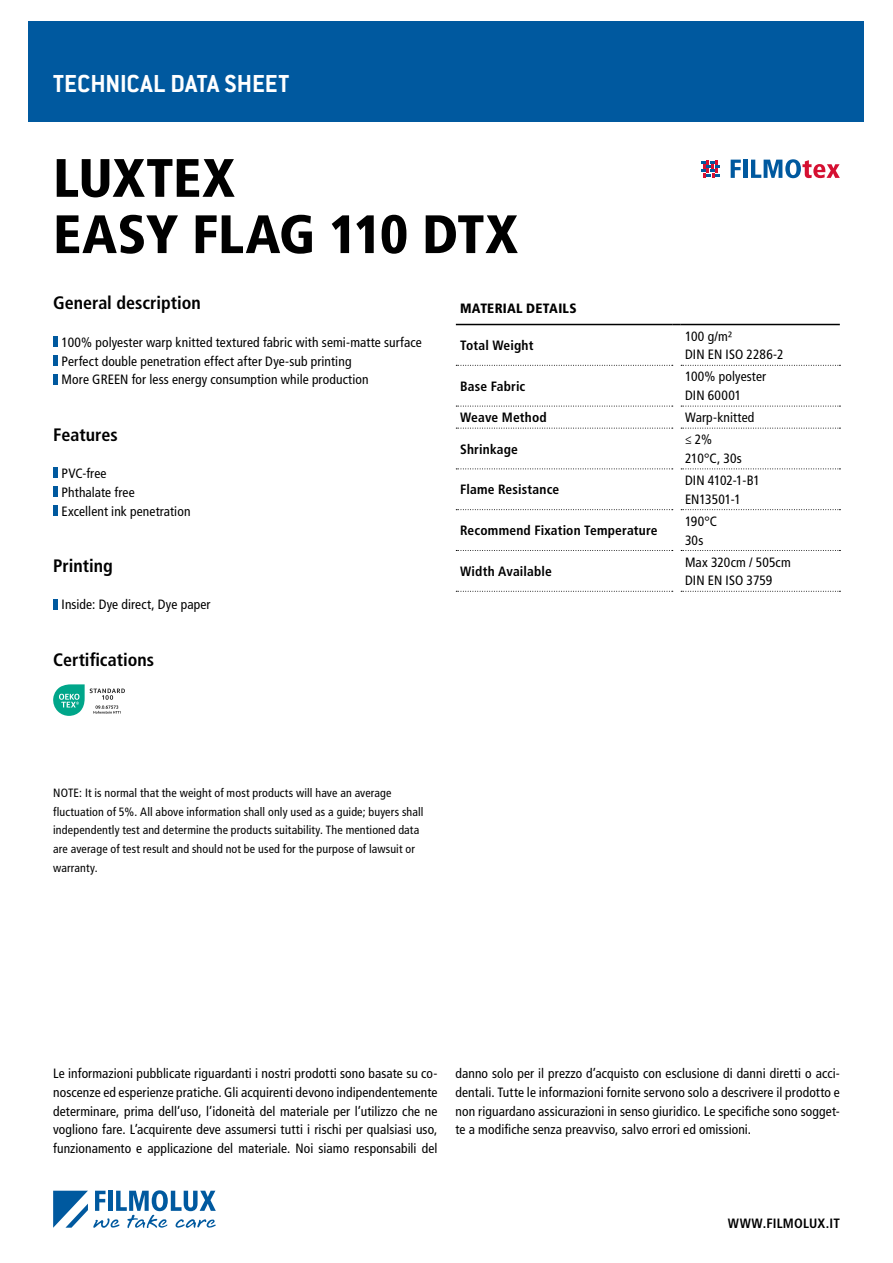
<style>
.page{position:relative;width:893px;height:1263px;background:#fff}
.page>*{position:absolute;margin:0;border:0;box-sizing:border-box;transform-origin:0 0}
.t1{font:900 condensed 54px/56.2px "Frutiger LT Std";letter-spacing:-.005em;color:#000}
.t2{font:700 27px "Conduit ITC Std";color:#fff}
.t3{font:700 condensed 18px "Frutiger LT Std";color:#000}
.t4{font:condensed 13.5px/18.8px "Frutiger LT Std";letter-spacing:.01em;color:#000}
.t5{font:700 condensed 13.5px "Frutiger LT Std";letter-spacing:.01em;color:#000}
.t6{font:900 condensed 13.5px "Frutiger LT Std";letter-spacing:.02em;color:#000}
.t7{font:condensed 12px/18.8px "Frutiger LT Std";letter-spacing:.01em;color:#000}
</style>
<div class="page">
<div style="left:29px;top:21px;width:835px;height:101px;background:#00599f"></div>
<hr style="left:53px;top:336px;width:4px;height:11px;background:#00599f">
<hr style="left:53px;top:355px;width:4px;height:11px;background:#00599f">
<hr style="left:53px;top:374px;width:4px;height:10px;background:#00599f">
<div style="left:53px;top:599px;width:5px;height:10px;background:#00599f"></div>
<hr style="left:53px;top:467px;width:4px;height:11px;background:#00599f">
<div style="left:53px;top:486px;width:5px;height:11px;background:#00599f"></div>
<div style="left:53px;top:505px;width:5px;height:11px;background:#00599f"></div>
<svg style="left:53px;top:1190px;width:163px;height:38px"></svg>
<svg style="left:456px;top:365px;width:217px;height:1px"></svg>
<svg style="left:681px;top:365px;width:159px;height:1px"></svg>
<svg style="left:456px;top:406px;width:217px;height:1px"></svg>
<svg style="left:681px;top:406px;width:159px;height:1px"></svg>
<svg style="left:456px;top:428px;width:217px;height:1px"></svg>
<svg style="left:681px;top:428px;width:159px;height:1px"></svg>
<svg style="left:456px;top:468px;width:217px;height:1px"></svg>
<svg style="left:681px;top:468px;width:159px;height:1px"></svg>
<svg style="left:456px;top:509px;width:217px;height:1px"></svg>
<svg style="left:681px;top:509px;width:159px;height:1px"></svg>
<svg style="left:456px;top:550px;width:217px;height:1px"></svg>
<svg style="left:681px;top:550px;width:159px;height:1px"></svg>
<svg style="left:456px;top:591px;width:217px;height:1px"></svg>
<svg style="left:681px;top:591px;width:159px;height:1px"></svg>
<hr style="left:456px;top:324px;width:216px;height:1px;background:#000">
<hr style="left:681px;top:324px;width:159px;height:1px;background:#000">
<svg style="left:731px;top:160px;width:10px;height:18px"></svg>
<hr style="left:743px;top:160px;width:4px;height:18px;background:#00599f">
<svg style="left:751px;top:159px;width:89px;height:19px"></svg>
<svg style="left:701px;top:160px;width:19px;height:18px"></svg>
<svg style="left:53px;top:684px;width:72px;height:32px"></svg>
<h2 class="t2" style="left:53px;top:68px;width:238px">TECHNICAL DATA SHEET</h2>
<h1 class="t1" style="left:53px;top:150px;width:466px">LUXTEX<br>EASY FLAG 110 DTX</h1>
<h3 class="t3" style="left:53px;top:292px;width:149px">General description</h3>
<p class="t4" style="left:62px;top:333px;width:362px">100% polyester warp knitted textured fabric with semi-matte surface<br>Perfect double penetration effect after Dye-sub printing<br>More GREEN for less energy consumption while production</p>
<h3 class="t3" style="left:53px;top:424px;width:66px">Features</h3>
<p class="t4" style="left:62px;top:464px;width:130px">PVC-free<br>Phthalate free<br>Excellent ink penetration</p>
<h3 class="t3" style="left:53px;top:555px;width:61px">Printing</h3>
<p class="t4" style="left:62px;top:595px;width:150px">Inside: Dye direct, Dye paper</p>
<h3 class="t3" style="left:53px;top:649px;width:102px">Certifications</h3>
<p class="t6" style="left:460px;top:300px;width:118px">MATERIAL DETAILS</p>
<p class="t5" style="left:460px;top:337px;width:75px">Total Weight</p>
<p class="t4" style="left:685px;top:327px;width:100px">100 g/m2<br>DIN EN ISO 2286-2</p>
<p class="t5" style="left:460px;top:378px;width:67px">Base Fabric</p>
<p class="t4" style="left:685px;top:367px;width:83px">100% polyester<br>DIN 60001</p>
<p class="t5" style="left:460px;top:409px;width:88px">Weave Method</p>
<p class="t4" style="left:685px;top:408px;width:71px">Warp-knitted</p>
<p class="t5" style="left:460px;top:441px;width:59px">Shrinkage</p>
<p class="t4" style="left:685px;top:430px;width:58px">≤ 2%<br>210°C, 30s</p>
<p class="t5" style="left:460px;top:482px;width:101px">Flame Resistance</p>
<p class="t4" style="left:685px;top:471px;width:77px">DIN 4102-1-B1<br>EN13501-1</p>
<p class="t5" style="left:460px;top:522px;width:199px">Recommend Fixation Temperature</p>
<p class="t4" style="left:685px;top:512px;width:34px">190°C<br>30s</p>
<p class="t5" style="left:460px;top:563px;width:93px">Width Available</p>
<p class="t4" style="left:685px;top:553px;width:107px">Max 320cm / 505cm<br>DIN EN ISO 3759</p>
<p class="t7" style="left:53px;top:783px;width:372px">NOTE: It is normal that the weight of most products will have an average fluctuation of 5%. All above information shall only used as a guide; buyers shall independently test and determine the products suitability. The mentioned data are average of test result and should not be used for the purpose of lawsuit or warranty.</p>
<p class="t4" style="left:53px;top:1064px;width:386px;text-align:justify">Le informazioni pubblicate riguardanti i nostri prodotti sono basate su co&shy;noscenze ed esperienze pratiche. Gli acquirenti devono indipendentemente determinare, prima dell’uso, l’idoneità del materiale per l’utilizzo che ne vogliono fare. L’acquirente deve assumersi tutti i rischi per qualsiasi uso, funzionamento e applicazione del materiale. Noi siamo responsabili del</p>
<p class="t4" style="left:455px;top:1064px;width:386px;text-align:justify">danno solo per il prezzo d’acquisto con esclusione di danni diretti o acci&shy;dentali. Tutte le informazioni fornite servono solo a descrivere il prodotto e non riguardano assicurazioni in senso giuridico. Le specifiche sono sogget&shy;te a modifiche senza preavviso, salvo errori ed omissioni.</p>
<p class="t5" style="left:728px;top:1215px;width:113px">WWW.FILMOLUX.IT</p>
</div>
